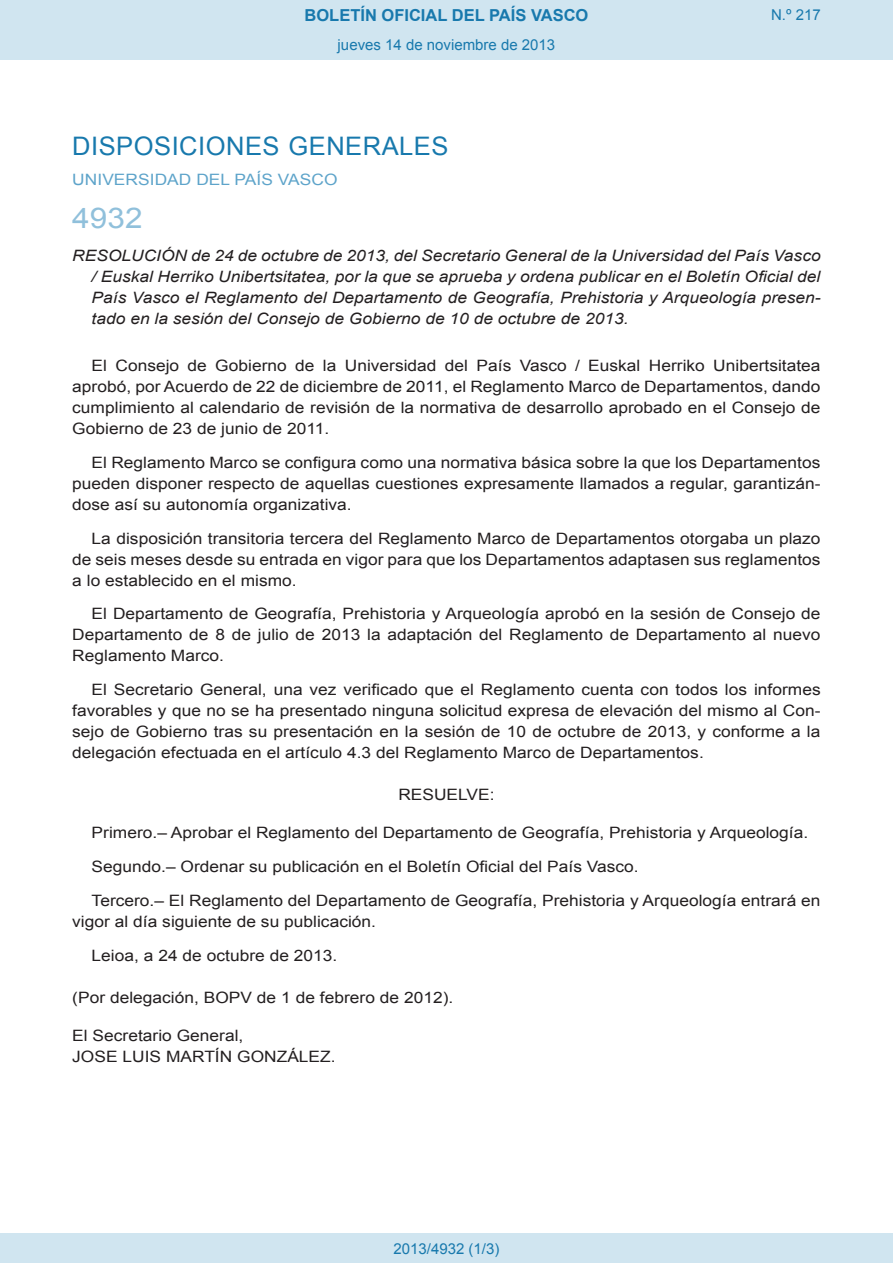
<style>
.page{position:relative;width:893px;height:1263px;background:#fff}
.page>*{position:absolute;margin:0;border:0;box-sizing:border-box;transform-origin:0 0}
.BOPVOrden{font:28.5px "Arial";color:#90c0db;scale:1.11 1}
.BOPVSeccion{font:25.5px "Arial";letter-spacing:.02em;color:#1879ad}
.t1{font:700 16.5px "Arial";color:#1879ad}
.BOPVDetalle{font:15.6px/21px "Arial";color:#231f20;text-align:justify;scale:1.11 1}
.BOPVTitulo{font:italic 15.6px/21px "Arial";color:#231f20;text-align:justify;scale:1.11 1}
.BOPVDisposicionTitul{font:15.6px "Arial";color:#231f20;scale:1.11 1}
.BOPVFirmaLugFec{font:15.6px "Arial";color:#231f20;scale:1.11 1}
.BOPVOrganismo{font:15.6px "Arial";letter-spacing:.005em;color:#5ea4ca;scale:1.11 1}
.BOPVFirmaNombre{font:15.6px "Arial";color:#231f20;scale:1.11 1}
.BOPVFirmaPuesto{font:15.6px "Arial";color:#231f20;scale:1.11 1}
.BOPVClave{font:15.6px "Arial";color:#231f20;scale:1.11 1}
.Paginacion_Centro{font:15px "Arial";color:#1879ad}
</style>
<div class="page">
<div style="left:0;top:0;width:893px;height:60px;background:#d0e5f0"></div>
<div style="left:0;top:1233px;width:893px;height:30px;background:#d0e5f0"></div>
<p class="t1" style="left:305px;top:4px;width:285px">BOLETÍN OFICIAL DEL PAÍS VASCO</p>
<p class="Paginacion_Centro" style="left:338px;top:35px;width:219px">jueves 14 de noviembre de 2013</p>
<p class="Paginacion_Centro" style="left:771px;top:5px;width:51px">N.º 217</p>
<p class="BOPVSeccion" style="left:72px;top:129px;width:378px">DISPOSICIONES GENERALES</p>
<p class="BOPVOrganismo" style="left:72px;top:169px;width:240px">UNIVERSIDAD DEL PAÍS VASCO</p>
<p class="BOPVOrden" style="left:72px;top:199px;width:65px">4932</p>
<p class="BOPVTitulo" style="left:92px;top:246px;width:658px;text-indent:-19px">RESOLUCIÓN de 24 de octubre de 2013, del Secretario General de la Universidad del País Vasco / Euskal Herriko Unibertsitatea, por la que se aprueba y ordena publicar en el Boletín Oficial del País Vasco el Reglamento del Departamento de Geografía, Prehistoria y Arqueología presen&shy;tado en la sesión del Consejo de Gobierno de 10 de octubre de 2013.</p>
<p class="BOPVDetalle" style="left:72px;top:355px;width:676px;text-indent:19px">El Consejo de Gobierno de la Universidad del País Vasco / Euskal Herriko Unibertsitatea aprobó, por Acuerdo de 22 de diciembre de 2011, el Reglamento Marco de Departamentos, dando cumplimiento al calendario de revisión de la normativa de desarrollo aprobado en el Consejo de Gobierno de 23 de junio de 2011.</p>
<p class="BOPVDetalle" style="left:72px;top:452px;width:676px;text-indent:19px">El Reglamento Marco se configura como una normativa básica sobre la que los Departamentos pueden disponer respecto de aquellas cuestiones expresamente llamados a regular, garantizán&shy;dose así su autonomía organizativa.</p>
<p class="BOPVDetalle" style="left:72px;top:528px;width:676px;text-indent:19px">La disposición transitoria tercera del Reglamento Marco de Departamentos otorgaba un plazo de seis meses desde su entrada en vigor para que los Departamentos adaptasen sus reglamentos a lo establecido en el mismo.</p>
<p class="BOPVDetalle" style="left:72px;top:603px;width:676px;text-indent:19px">El Departamento de Geografía, Prehistoria y Arqueología aprobó en la sesión de Consejo de Departamento de 8 de julio de 2013 la adaptación del Reglamento de Departamento al nuevo Reglamento Marco.</p>
<p class="BOPVDetalle" style="left:72px;top:679px;width:676px;text-indent:19px">El Secretario General, una vez verificado que el Reglamento cuenta con todos los informes favorables y que no se ha presentado ninguna solicitud expresa de elevación del mismo al Con&shy;sejo de Gobierno tras su presentación en la sesión de 10 de octubre de 2013, y conforme a la delegación efectuada en el artículo 4.3 del Reglamento Marco de Departamentos.</p>
<p class="BOPVClave" style="left:398px;top:785px;width:88px">RESUELVE:</p>
<p class="BOPVDetalle" style="left:92px;top:822px;width:647px">Primero.– Aprobar el Reglamento del Departamento de Geografía, Prehistoria y Arqueología.</p>
<p class="BOPVDetalle" style="left:92px;top:856px;width:494px">Segundo.– Ordenar su publicación en el Boletín Oficial del País Vasco.</p>
<p class="BOPVDetalle" style="left:72px;top:890px;width:676px;text-indent:19px">Tercero.– El Reglamento del Departamento de Geografía, Prehistoria y Arqueología entrará en vigor al día siguiente de su publicación.</p>
<p class="BOPVFirmaLugFec" style="left:92px;top:945px;width:223px">Leioa, a 24 de octubre de 2013.</p>
<p class="BOPVDisposicionTitul" style="left:72px;top:987px;width:345px">(Por delegación, BOPV de 1 de febrero de 2012).</p>
<p class="BOPVFirmaPuesto" style="left:72px;top:1025px;width:156px">El Secretario General,</p>
<p class="BOPVFirmaNombre" style="left:72px;top:1046px;width:239px">JOSE LUIS MARTÍN GONZÁLEZ.</p>
<p class="Paginacion_Centro" style="left:393px;top:1238px;width:107px">2013/4932 (1/3)</p>
</div>
